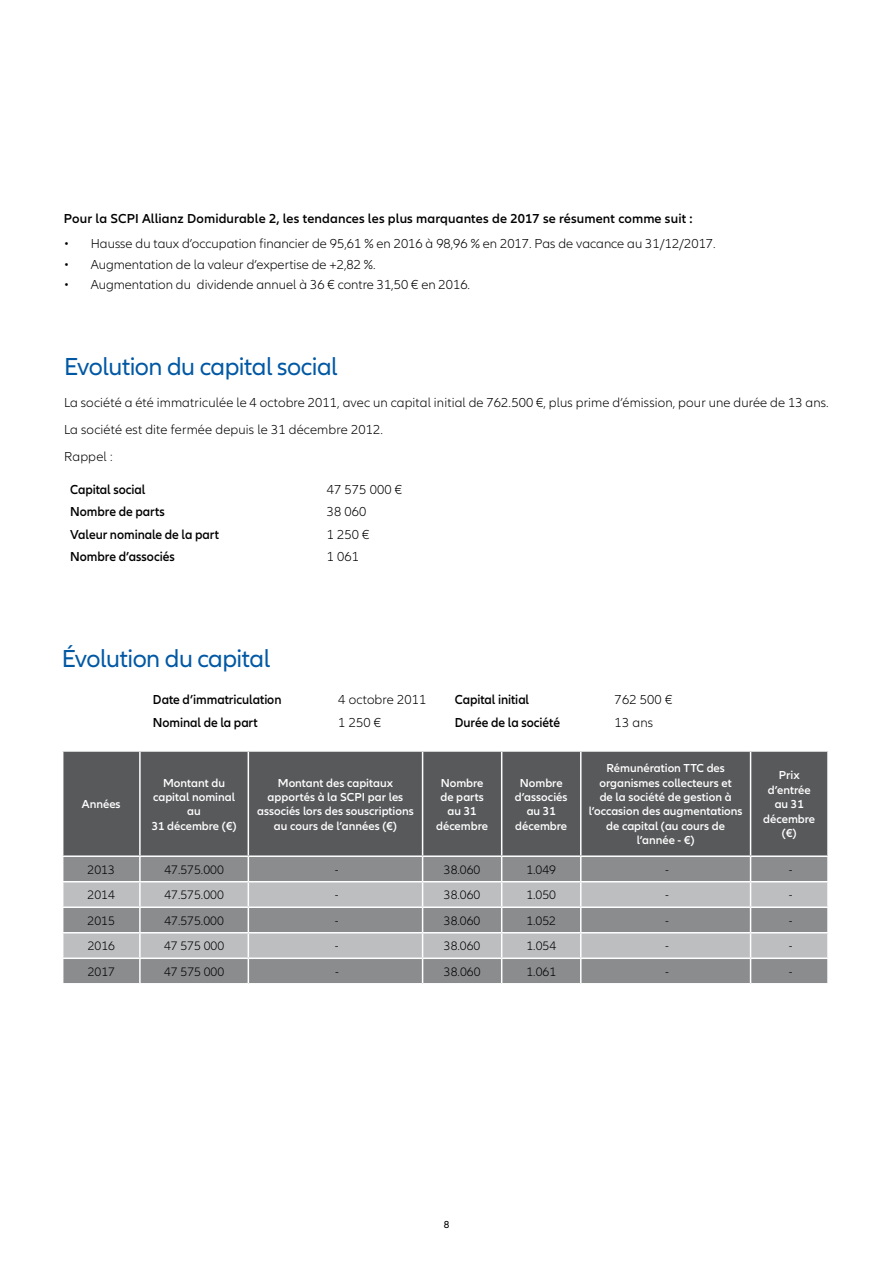
<style>
.page{position:relative;width:893px;height:1263px;background:#fff}
.page>*{position:absolute;margin:0;border:0;box-sizing:border-box;transform-origin:0 0}
.t1{font:25.5px "Allianz Neo";letter-spacing:-.02em;color:#0058a4}
.t2{font:300 13.5px/27.2px "Allianz Neo";letter-spacing:.01em;color:#000}
.t3{font:600 13.5px "Allianz Neo";color:#000;scale:.95 1}
.t4{font:600 13.5px "Allianz Neo";color:#000}
.t5{font:300 12.75px "Allianz Neo";color:#000}
.t6{font:600 12px/14.4px "Allianz Neo";color:#fff;text-align:center}
.t7{font:10.5px "Allianz Neo";color:#000}
</style>
<div class="page">
<div style="left:63px;top:752px;width:764px;height:103px;background:#58595b"></div>
<div style="left:63px;top:857px;width:764px;height:126px;background:#8a8c8e"></div>
<svg style="left:63px;top:882px;width:764px;height:75px;background:#acaeb0"></svg>
<hr style="left:139px;top:752px;width:2px;height:103px;background:#fff">
<hr style="left:248px;top:752px;width:1px;height:103px;background:#fff">
<hr style="left:422px;top:752px;width:1px;height:103px;background:#fff">
<hr style="left:501px;top:752px;width:1px;height:103px;background:#fff">
<hr style="left:580px;top:752px;width:1px;height:103px;background:#fff">
<hr style="left:750px;top:752px;width:1px;height:103px;background:#fff">
<hr style="left:139px;top:857px;width:2px;height:24px;background:#fff">
<hr style="left:62px;top:881px;width:78px;height:1px;background:#fff">
<hr style="left:140px;top:881px;width:108px;height:1px;background:#fff">
<hr style="left:139px;top:882px;width:2px;height:24px;background:#fff">
<hr style="left:248px;top:881px;width:175px;height:1px;background:#fff">
<hr style="left:423px;top:881px;width:79px;height:1px;background:#fff">
<hr style="left:502px;top:881px;width:79px;height:1px;background:#fff">
<hr style="left:581px;top:881px;width:170px;height:1px;background:#fff">
<hr style="left:751px;top:881px;width:78px;height:1px;background:#fff">
<hr style="left:62px;top:906px;width:78px;height:2px;background:#fff">
<hr style="left:140px;top:906px;width:108px;height:2px;background:#fff">
<hr style="left:139px;top:908px;width:2px;height:24px;background:#fff">
<hr style="left:248px;top:906px;width:175px;height:2px;background:#fff">
<hr style="left:423px;top:906px;width:79px;height:2px;background:#fff">
<hr style="left:502px;top:906px;width:79px;height:2px;background:#fff">
<hr style="left:581px;top:906px;width:170px;height:2px;background:#fff">
<hr style="left:751px;top:906px;width:78px;height:2px;background:#fff">
<hr style="left:62px;top:932px;width:78px;height:1px;background:#fff">
<hr style="left:140px;top:932px;width:108px;height:1px;background:#fff">
<hr style="left:139px;top:933px;width:2px;height:24px;background:#fff">
<hr style="left:248px;top:932px;width:175px;height:1px;background:#fff">
<hr style="left:423px;top:932px;width:79px;height:1px;background:#fff">
<hr style="left:502px;top:932px;width:79px;height:1px;background:#fff">
<hr style="left:581px;top:932px;width:170px;height:1px;background:#fff">
<hr style="left:751px;top:932px;width:78px;height:1px;background:#fff">
<hr style="left:62px;top:957px;width:78px;height:2px;background:#fff">
<hr style="left:140px;top:957px;width:108px;height:2px;background:#fff">
<hr style="left:139px;top:959px;width:2px;height:24px;background:#fff">
<hr style="left:248px;top:957px;width:175px;height:2px;background:#fff">
<svg style="left:248px;top:857px;width:1px;height:126px"></svg>
<hr style="left:423px;top:957px;width:79px;height:2px;background:#fff">
<svg style="left:422px;top:857px;width:1px;height:126px"></svg>
<hr style="left:502px;top:957px;width:79px;height:2px;background:#fff">
<svg style="left:501px;top:857px;width:1px;height:126px"></svg>
<hr style="left:581px;top:957px;width:170px;height:2px;background:#fff">
<svg style="left:580px;top:857px;width:1px;height:126px"></svg>
<hr style="left:751px;top:957px;width:78px;height:2px;background:#fff">
<svg style="left:750px;top:857px;width:1px;height:126px"></svg>
<p class="t4" style="left:64px;top:211px;width:630px">Pour la SCPI Allianz Domidurable 2, les tendances les plus marquantes de 2017 se résument comme suit :</p>
<p class="t2" style="left:64px;top:230px;width:653px">• Hausse du taux d’occupation financier de 95,61 % en 2016 à 98,96 % en 2017. Pas de vacance au 31/12/2017.</p>
<p class="t2" style="left:64px;top:251px;width:313px">• Augmentation de la valeur d’expertise de +2,82 %.</p>
<p class="t2" style="left:64px;top:272px;width:408px">• Augmentation du dividende annuel à 36 € contre 31,50 € en 2016.</p>
<h1 class="t1" style="left:64px;top:352px;width:275px">Evolution du capital social</h1>
<p class="t2" style="left:64px;top:389px;width:766px">La société a été immatriculée le 4 octobre 2011, avec un capital initial de 762.500 €, plus prime d’émission, pour une durée de 13 ans.<br>La société est dite fermée depuis le 31 décembre 2012.<br>Rappel :</p>
<p class="t3" style="left:70px;top:482px;width:81px">Capital social</p>
<p class="t2" style="left:327px;top:476px;width:77px">47 575 000 €</p>
<p class="t3" style="left:70px;top:504px;width:101px">Nombre de parts</p>
<p class="t2" style="left:327px;top:498px;width:41px">38 060</p>
<p class="t3" style="left:70px;top:526px;width:158px">Valeur nominale de la part</p>
<p class="t2" style="left:327px;top:521px;width:44px">1 250 €</p>
<p class="t3" style="left:70px;top:548px;width:112px">N ombre d’associés</p>
<p class="t2" style="left:327px;top:543px;width:34px">1 061</p>
<h1 class="t1" style="left:62px;top:644px;width:210px">Évolution du capital</h1>
<p class="t3" style="left:153px;top:692px;width:137px">Date d’immatriculation</p>
<p class="t2" style="left:338px;top:687px;width:90px">4 octobre 2011</p>
<p class="t3" style="left:455px;top:692px;width:80px">Capital initial</p>
<p class="t2" style="left:615px;top:687px;width:59px">762 500 €</p>
<p class="t3" style="left:153px;top:714px;width:112px">Nominal de la part</p>
<p class="t2" style="left:338px;top:709px;width:44px">1 250 €</p>
<p class="t3" style="left:455px;top:714px;width:112px">Durée de la société</p>
<p class="t2" style="left:615px;top:709px;width:40px">13 ans</p>
<p class="t6" style="left:82px;top:797px;width:40px">Années</p>
<p class="t6" style="left:152px;top:776px;width:86px">Montant du capital nominal au<br>31 décembre (€)</p>
<p class="t6" style="left:257px;top:776px;width:158px">Montant des capitaux apportés à la SCPI par les associés lors des souscriptions au cours de l’années (€)</p>
<p class="t6" style="left:436px;top:776px;width:53px">Nombre de parts au 31 décembre</p>
<p class="t6" style="left:515px;top:776px;width:54px">Nombre d’associés au 31 décembre</p>
<p class="t6" style="left:589px;top:761px;width:155px">Rémunération TTC des organismes collecteurs et<br>de la société de gestion à l’occasion des augmentations de capital (au cours de l’année - €)</p>
<p class="t6" style="left:763px;top:768px;width:53px">Prix d’entrée au 31 décembre (€)</p>
<p class="t5" style="left:88px;top:862px;width:29px">2013</p>
<p class="t5" style="left:164px;top:862px;width:61px">47.575.000</p>
<p class="t5" style="left:335px;top:862px;width:5px">-</p>
<p class="t5" style="left:444px;top:862px;width:38px">38.060</p>
<p class="t5" style="left:526px;top:862px;width:31px">1.049</p>
<p class="t5" style="left:665px;top:862px;width:5px">-</p>
<p class="t5" style="left:789px;top:862px;width:5px">-</p>
<p class="t5" style="left:88px;top:888px;width:29px">2014</p>
<p class="t5" style="left:164px;top:888px;width:61px">47.575.000</p>
<p class="t5" style="left:335px;top:888px;width:5px">-</p>
<p class="t5" style="left:444px;top:888px;width:38px">38.060</p>
<p class="t5" style="left:526px;top:888px;width:31px">1.050</p>
<p class="t5" style="left:665px;top:888px;width:5px">-</p>
<p class="t5" style="left:789px;top:888px;width:5px">-</p>
<p class="t5" style="left:88px;top:913px;width:29px">2015</p>
<p class="t5" style="left:164px;top:913px;width:61px">47.575.000</p>
<p class="t5" style="left:335px;top:913px;width:5px">-</p>
<p class="t5" style="left:444px;top:913px;width:38px">38.060</p>
<p class="t5" style="left:526px;top:913px;width:31px">1.052</p>
<p class="t5" style="left:665px;top:913px;width:5px">-</p>
<p class="t5" style="left:789px;top:913px;width:5px">-</p>
<p class="t5" style="left:88px;top:939px;width:29px">2016</p>
<p class="t5" style="left:164px;top:939px;width:62px">47 575 000</p>
<p class="t5" style="left:335px;top:939px;width:5px">-</p>
<p class="t5" style="left:444px;top:939px;width:38px">38.060</p>
<p class="t5" style="left:526px;top:939px;width:31px">1.054</p>
<p class="t5" style="left:665px;top:939px;width:5px">-</p>
<p class="t5" style="left:789px;top:939px;width:5px">-</p>
<p class="t5" style="left:88px;top:964px;width:29px">2017</p>
<p class="t5" style="left:164px;top:964px;width:62px">47 575 000</p>
<p class="t5" style="left:335px;top:964px;width:5px">-</p>
<p class="t5" style="left:444px;top:964px;width:38px">38.060</p>
<p class="t5" style="left:526px;top:964px;width:31px">1.061</p>
<p class="t5" style="left:665px;top:964px;width:5px">-</p>
<p class="t5" style="left:789px;top:964px;width:5px">-</p>
<p class="t7" style="left:444px;top:1219px;width:7px">8</p>
</div>
